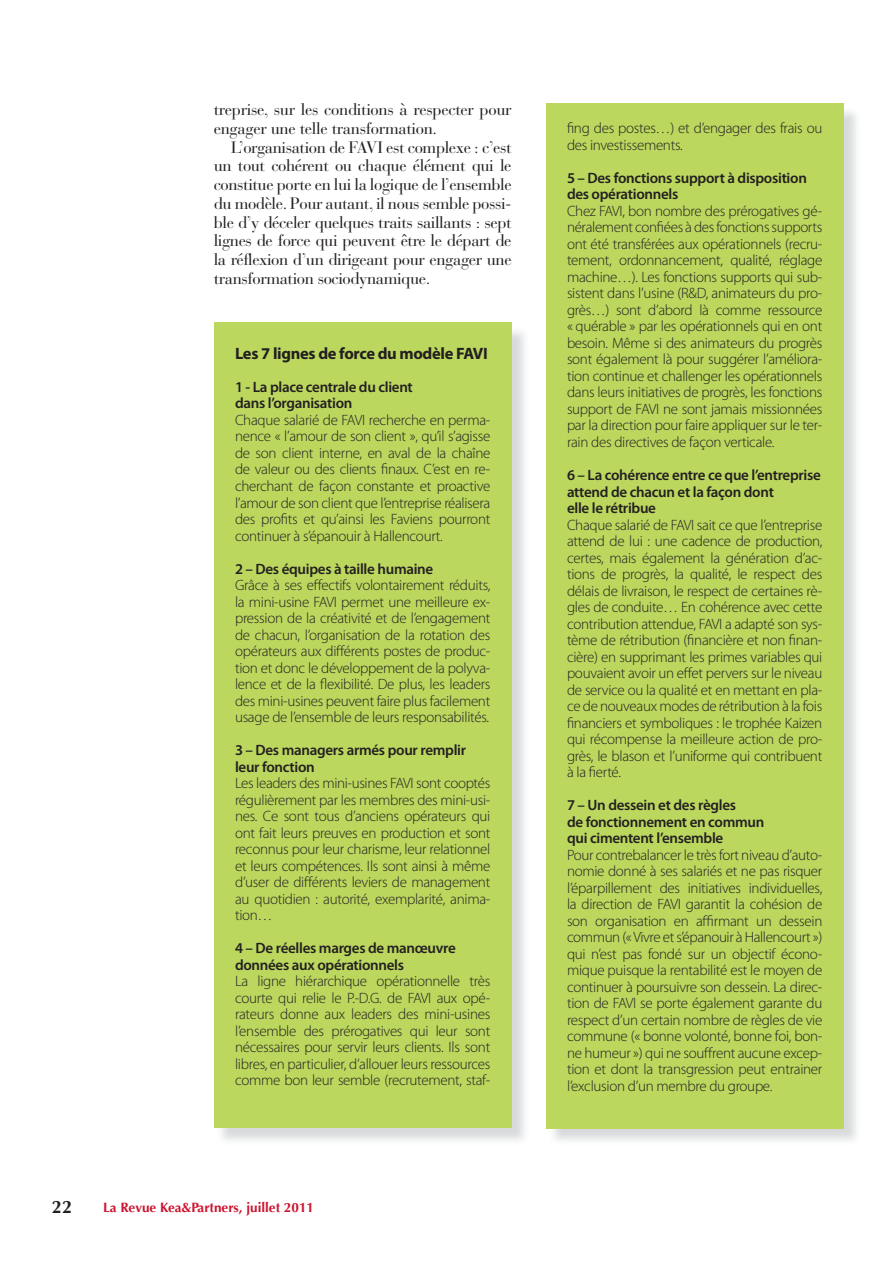
<style>
.page{position:relative;width:893px;height:1264px;background:#fff}
.page>*{position:absolute;margin:0;border:0;box-sizing:border-box;transform-origin:0 0}
.t1{font:700 18px "Optima";color:#231f20}
.t2{font:16.5px/18.8px "Bauer Bodoni Std";letter-spacing:-.02em;color:#231f20}
.t3{font:700 16.5px "Myriad Pro";letter-spacing:-.02em;color:#231f20}
.t4{font:300 15px/16.5px "Myriad Pro";letter-spacing:-.02em;color:#231f20;text-align:justify}
.t5{font:600 15px/16.5px "Myriad Pro";letter-spacing:-.02em;color:#231f20}
.t6{font:700 13.5px "Optima";color:#cd142f}
</style>
<div class="page">
<img style="left:547px;top:105px;width:310px;height:1036px">
<div style="left:545px;top:103px;width:298px;height:1025px;background:#bbd75e"></div>
<img style="left:221px;top:325px;width:304px;height:816px">
<div style="left:214px;top:323px;width:297px;height:805px;background:#bbd75e"></div>
<p class="t2" style="left:214px;top:100px;width:299px">treprise, sur les conditions à respecter pour engager une telle transformation.</p>
<p class="t2" style="left:214px;top:138px;width:299px;text-align:justify;text-indent:17px">L’organisation de FAVI est complexe : c’est un tout cohérent ou chaque élément qui le constitue porte en lui la logique de l’ensemble du modèle. Pour autant, il nous semble possi&shy;ble d’y déceler quelques traits saillants : sept lignes de force qui peuvent être le départ de la réflexion d’un dirigeant pour engager une transformation sociodynamique.</p>
<p class="t3" style="left:235px;top:344px;width:254px">Les 7 lignes de force du modèle FAVI</p>
<p class="t5" style="left:235px;top:379px;width:179px">1 - La place centrale du client dans l’organisation</p>
<p class="t4" style="left:235px;top:412px;width:257px">Chaque salarié de FAVI recherche en perma&shy;nence « l’amour de son client », qu’il s’agisse de son client interne, en aval de la chaîne de valeur ou des clients finaux. C’est en re&shy;cherchant de façon constante et proactive l’amour de son client que l’entreprise réalisera des profits et qu’ainsi les Faviens pourront continuer à s’épanouir à Hallencourt.</p>
<p class="t5" style="left:235px;top:560px;width:200px">2 – Des équipes à taille humaine</p>
<p class="t4" style="left:235px;top:577px;width:257px">Grâce à ses effectifs volontairement réduits, la mini-usine FAVI permet une meilleure ex&shy;pression de la créativité et de l’engagement de chacun, l’organisation de la rotation des opérateurs aux différents postes de produc&shy;tion et donc le développement de la polyva&shy;lence et de la flexibilité. De plus, les leaders des mini-usines peuvent faire plus facilement usage de l’ensemble de leurs responsabilités.</p>
<p class="t5" style="left:235px;top:742px;width:232px">3 – Des managers armés pour remplir leur fonction</p>
<p class="t4" style="left:235px;top:775px;width:257px">Les leaders des mini-usines FAVI sont cooptés régulièrement par les membres des mini-usi&shy;nes. Ce sont tous d’anciens opérateurs qui ont fait leurs preuves en production et sont reconnus pour leur charisme, leur relationnel et leurs compétences. Ils sont ainsi à même d’user de différents leviers de management au quotidien : autorité, exemplarité, anima&shy;tion…</p>
<p class="t5" style="left:235px;top:940px;width:222px">4 – De réelles marges de manœuvre données aux opérationnels</p>
<p class="t4" style="left:235px;top:973px;width:257px">La ligne hiérarchique opérationnelle très courte qui relie le P.-D.G. de FAVI aux opé&shy;rateurs donne aux leaders des mini-usines l’ensemble des prérogatives qui leur sont nécessaires pour servir leurs clients. Ils sont libres, en particulier, d’allouer leurs ressources comme bon leur semble (recrutement, staf-</p>
<p class="t1" style="left:52px;top:1196px;width:22px">22</p>
<p class="t6" style="left:103px;top:1199px;width:212px">La Revue Kea&amp;Partners, juillet 2011</p>
<p class="t4" style="left:566px;top:120px;width:257px">fing des postes…) et d’engager des frais ou des investissements.</p>
<p class="t5" style="left:566px;top:170px;width:241px">5 – Des fonctions support à disposition des opérationnels</p>
<p class="t4" style="left:566px;top:203px;width:257px">Chez FAVI, bon nombre des prérogatives gé&shy;néralement confiées à des fonctions supports ont été transférées aux opérationnels (recru&shy;tement, ordonnancement, qualité, réglage machine…). Les fonctions supports qui sub&shy;sistent dans l’usine (R&amp;D, animateurs du pro&shy;grès…) sont d’abord là comme ressource « quérable » par les opérationnels qui en ont besoin. Même si des animateurs du progrès sont également là pour suggérer l’améliora&shy;tion continue et challenger les opérationnels dans leurs initiatives de progrès, les fonctions support de FAVI ne sont jamais missionnées par la direction pour faire appliquer sur le ter&shy;rain des directives de façon verticale.</p>
<p class="t5" style="left:566px;top:467px;width:255px">6 – La cohérence entre ce que l’entreprise attend de chacun et la façon dont<br>elle le rétribue</p>
<p class="t4" style="left:566px;top:516px;width:257px">Chaque salarié de FAVI sait ce que l’entreprise attend de lui : une cadence de production, certes, mais également la génération d’ac&shy;tions de progrès, la qualité, le respect des délais de livraison, le respect de certaines rè&shy;gles de conduite… En cohérence avec cette contribution attendue, FAVI a adapté son sys&shy;tème de rétribution (financière et non finan&shy;cière) en supprimant les primes variables qui pouvaient avoir un effet pervers sur le niveau de service ou la qualité et en mettant en pla&shy;ce de nouveaux modes de rétribution à la fois financiers et symboliques : le trophée Kaizen qui récompense la meilleure action de pro&shy;grès, le blason et l’uniforme qui contribuent à la fierté.</p>
<p class="t5" style="left:566px;top:797px;width:199px">7 – Un dessein et des règles<br>de fonctionnement en commun qui cimentent l’ensemble</p>
<p class="t4" style="left:566px;top:846px;width:257px">Pour contrebalancer le très fort niveau d’auto&shy;nomie donné à ses salariés et ne pas risquer l’éparpillement des initiatives individuelles, la direction de FAVI garantit la cohésion de son organisation en affirmant un dessein commun (« Vivre et s’épanouir à Hallencourt ») qui n’est pas fondé sur un objectif écono&shy;mique puisque la rentabilité est le moyen de continuer à poursuivre son dessein. La direc&shy;tion de FAVI se porte également garante du respect d’un certain nombre de règles de vie commune (« bonne volonté, bonne foi, bon&shy;ne humeur ») qui ne souffrent aucune excep&shy;tion et dont la transgression peut entrainer l’exclusion d’un membre du groupe.</p>
</div>
